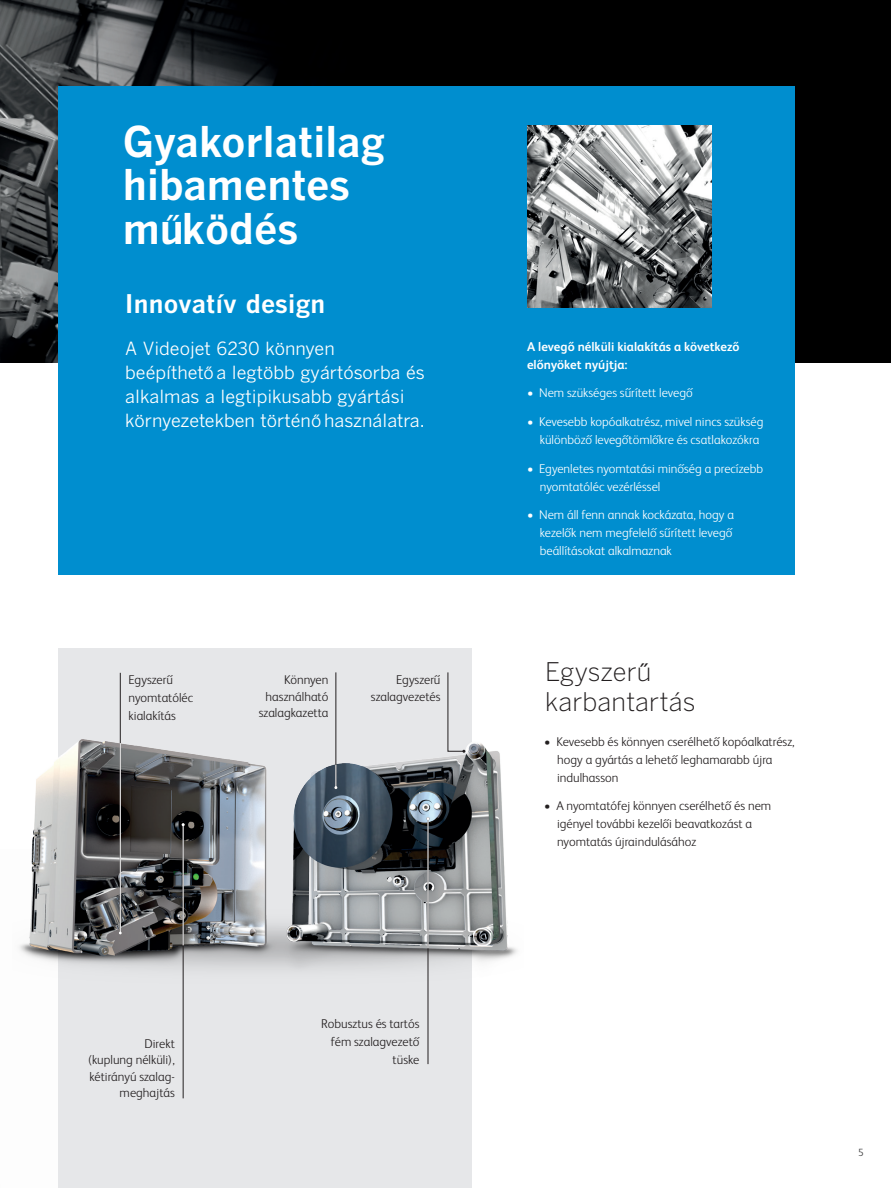
<style>
.page{position:relative;width:891px;height:1188px;background:#fff}
.page>*{position:absolute;margin:0;border:0;box-sizing:border-box;transform-origin:0 0}
.intro_body{font:700 42px/43.5px "Benton Gothic";color:#fff}
.intro_body-2{font:25.5px/30px "Benton Got Lt";letter-spacing:.01em;color:#231f20}
.intro_body-3{font:25.5px "Benton Got Bol";letter-spacing:.01em;color:#fff}
.t1{font:18px/24px "Benton Gothic";color:#fff}
.Body_8_5_12{font:300 12.75px/18px "FS Albert Pro";color:#231f20;text-align:right}
.Body_8_5_12-2{font:300 12.75px/18px "FS Albert Pro";color:#fff}
.Body_8_5_12-3{font:700 12.75px/18px "FS Albert Pro";color:#fff}
.t2{font:300 10.5px "FS Albert Pro";color:#3e3e3f}
.s1{font-family:"Myriad Pro";font-weight:400}
.s2{font-family:"Myriad Pro"}
</style>
<div class="page">
<svg style="left:0;top:0;width:891px;height:363px;background:#131415"></svg>
<div style="left:58px;top:649px;width:414px;height:539px;background:#e6e7e9"></div>
<div style="left:58px;top:86px;width:737px;height:489px;background:#008ecf"></div>
<img style="left:527px;top:126px;width:184px;height:182px">
<img style="left:19px;top:648px;width:498px;height:418px">
<hr style="left:428px;top:819px;width:1px;height:245px;background:#231f20">
<hr style="left:183px;top:825px;width:1px;height:273px;background:#231f20">
<svg style="left:447px;top:672px;width:18px;height:81px"></svg>
<hr style="left:336px;top:672px;width:1px;height:116px;background:#231f20">
<svg style="left:334px;top:765px;width:3px;height:24px"></svg>
<hr style="left:120px;top:673px;width:1px;height:260px;background:#231f20">
<hr style="left:120px;top:743px;width:1px;height:190px;background:#fff">
<hr style="left:183px;top:825px;width:1px;height:120px;background:#fff">
<hr style="left:428px;top:819px;width:1px;height:129px;background:#fff">
<p class="intro_body" style="left:123px;top:121px;width:264px">Gyakorlatilag hibamentes mu<span class="s1">˝</span>ködés</p>
<p class="intro_body-3" style="left:125px;top:287px;width:202px">Innovatív design</p>
<p class="t1" style="left:125px;top:337px;width:301px">A Videojet 6230 könnyen beépítheto<span class="s2">˝</span> a legtöbb gyártósorba és alkalmas a legtipikusabb gyártási környezetekben történo<span class="s2">˝</span> használatra.</p>
<p class="Body_8_5_12" style="left:129px;top:670px;width:66px;text-align:left">Egyszerű nyomtatóléc kialakítás</p>
<p class="Body_8_5_12" style="left:259px;top:671px;width:71px;line-height:16.5px">Könnyen használható szalagkazetta</p>
<p class="Body_8_5_12" style="left:371px;top:671px;width:71px;line-height:16.5px">Egyszerű szalagvezetés</p>
<p class="Body_8_5_12" style="left:88px;top:1034px;width:88px;line-height:16.5px">Direkt<br>(kuplung nélküli), kétirányú szalag&shy;meghajtás</p>
<p class="Body_8_5_12" style="left:321px;top:1013px;width:100px">Robusztus és tartós fém szalagvezető tüske</p>
<p class="Body_8_5_12-3" style="left:527px;top:337px;width:214px">A levegő nélküli kialakítás a következő előnyöket nyújtja:</p>
<p class="Body_8_5_12-2" style="left:527px;top:383px;width:167px">• Nem szükséges sűrített levegő</p>
<p class="Body_8_5_12-2" style="left:540px;top:412px;width:225px;text-indent:-13px">• Kevesebb kopóalkatrész, mivel nincs szükség különböző levegőtömlőkre és csatlakozókra</p>
<p class="Body_8_5_12-2" style="left:540px;top:458px;width:225px;text-indent:-13px">• Egyenletes nyomtatási minőség a precízebb nyomtatóléc vezérléssel</p>
<p class="Body_8_5_12-2" style="left:540px;top:505px;width:196px;text-indent:-13px">• Nem áll fenn annak kockázata, hogy a kezelők nem megfelelő sűrített levegő beállításokat alkalmaznak</p>
<p class="intro_body-2" style="left:545px;top:657px;width:152px">Egyszeru<span class="s2">˝ </span>karbantartás</p>
<p class="Body_8_5_12" style="left:557px;top:732px;width:239px;text-align:left;text-indent:-13px">• Kevesebb és könnyen cserélhető kopóalkatrész, hogy a gyártás a lehető leghamarabb újra indulhasson</p>
<p class="Body_8_5_12" style="left:557px;top:796px;width:216px;text-align:left;text-indent:-13px">• A nyomtatófej könnyen cserélhető és nem igényel további kezelői beavatkozást a nyomtatás újraindulásához</p>
<p class="t2" style="left:858px;top:1145px;width:7px">5</p>
</div>
